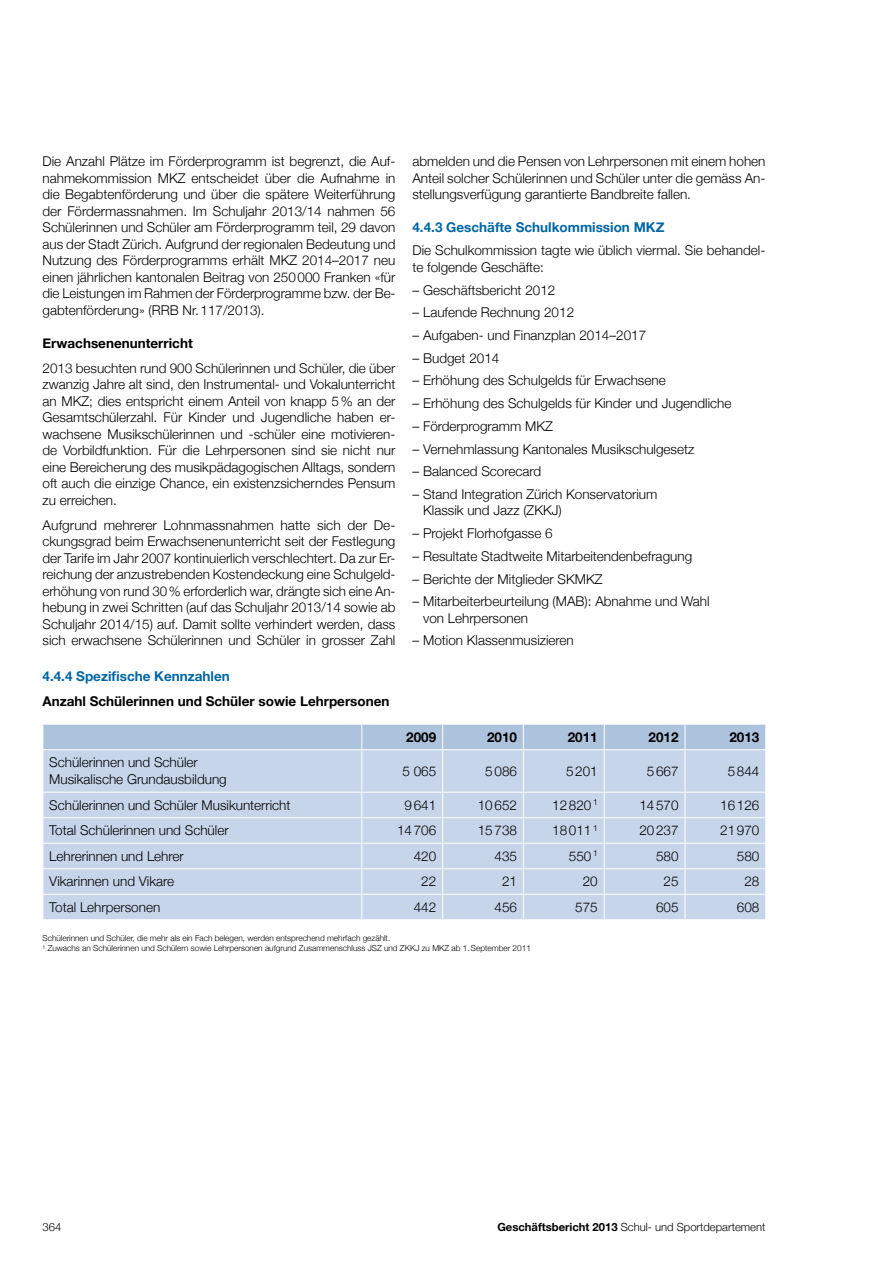
<style>
.page{position:relative;width:893px;height:1263px;background:#fff}
.page>*{position:absolute;margin:0;border:0;box-sizing:border-box;transform-origin:0 0}
.t1{font:300 13.5px/16.5px "Helvetica Neue";color:#000;text-align:justify}
.t2{font:700 13.5px "Helvetica Neue";color:#000}
.t3{font:700 13.5px "Helvetica Neue";color:#0066a4}
.t4{font:300 11.25px "Helvetica Neue";color:#000}
.t5{font:300 8.25px/10.5px "Helvetica Neue";color:#000}
.s1{font-weight:700}
</style>
<div class="page">
<div style="left:44px;top:750px;width:721px;height:169px;background:#c7d5ea"></div>
<div style="left:43px;top:724px;width:723px;height:25px;background:#adc2dd"></div>
<hr style="left:361px;top:750px;width:1px;height:42px;background:#fff">
<hr style="left:442px;top:750px;width:1px;height:42px;background:#fff">
<hr style="left:523px;top:750px;width:1px;height:42px;background:#fff">
<hr style="left:604px;top:750px;width:1px;height:42px;background:#fff">
<hr style="left:685px;top:750px;width:1px;height:42px;background:#fff">
<hr style="left:43px;top:792px;width:319px;height:1px;background:#fff">
<hr style="left:362px;top:792px;width:81px;height:1px;background:#fff">
<hr style="left:443px;top:792px;width:80px;height:1px;background:#fff">
<hr style="left:523px;top:792px;width:81px;height:1px;background:#fff">
<hr style="left:604px;top:792px;width:81px;height:1px;background:#fff">
<hr style="left:685px;top:792px;width:81px;height:1px;background:#fff">
<hr style="left:43px;top:817px;width:319px;height:1px;background:#fff">
<hr style="left:362px;top:817px;width:81px;height:1px;background:#fff">
<hr style="left:443px;top:817px;width:80px;height:1px;background:#fff">
<hr style="left:523px;top:817px;width:81px;height:1px;background:#fff">
<hr style="left:604px;top:817px;width:81px;height:1px;background:#fff">
<hr style="left:685px;top:817px;width:81px;height:1px;background:#fff">
<hr style="left:43px;top:843px;width:319px;height:1px;background:#fff">
<hr style="left:362px;top:843px;width:81px;height:1px;background:#fff">
<hr style="left:443px;top:843px;width:80px;height:1px;background:#fff">
<hr style="left:523px;top:843px;width:81px;height:1px;background:#fff">
<hr style="left:604px;top:843px;width:81px;height:1px;background:#fff">
<hr style="left:685px;top:843px;width:81px;height:1px;background:#fff">
<hr style="left:43px;top:868px;width:319px;height:1px;background:#fff">
<hr style="left:362px;top:868px;width:81px;height:1px;background:#fff">
<hr style="left:443px;top:868px;width:80px;height:1px;background:#fff">
<hr style="left:523px;top:868px;width:81px;height:1px;background:#fff">
<hr style="left:604px;top:868px;width:81px;height:1px;background:#fff">
<hr style="left:685px;top:868px;width:81px;height:1px;background:#fff">
<hr style="left:43px;top:894px;width:319px;height:1px;background:#fff">
<svg style="left:43px;top:792px;width:1px;height:127px"></svg>
<hr style="left:362px;top:894px;width:81px;height:1px;background:#fff">
<svg style="left:361px;top:792px;width:1px;height:127px"></svg>
<hr style="left:443px;top:894px;width:80px;height:1px;background:#fff">
<svg style="left:442px;top:792px;width:1px;height:127px"></svg>
<hr style="left:523px;top:894px;width:81px;height:1px;background:#fff">
<svg style="left:523px;top:792px;width:1px;height:127px"></svg>
<hr style="left:604px;top:894px;width:81px;height:1px;background:#fff">
<svg style="left:604px;top:792px;width:1px;height:127px"></svg>
<hr style="left:685px;top:894px;width:81px;height:1px;background:#fff">
<svg style="left:685px;top:792px;width:1px;height:127px"></svg>
<svg style="left:765px;top:793px;width:1px;height:126px"></svg>
<p class="t1" style="left:43px;top:153px;width:354px">Die Anzahl Plätze im Förderprogramm ist begrenzt, die Auf&shy;nahmekommission MKZ entscheidet über die Aufnahme in die Begabtenförderung und über die spätere Weiterführung der Fördermassnahmen. Im Schuljahr 2013/14 nahmen 56<br>Schülerinnen und Schüler am Förderprogramm teil, 29 davon aus der Stadt Zürich. Aufgrund der regionalen Bedeutung und Nutzung des Förderprogramms erhält MKZ 2014–2017 neu einen jährlichen kantonalen Beitrag von 250000 Franken «für die Leistungen im Rahmen der Förderprogramme bzw. der Be&shy;gabtenförderung» (RRB Nr.117/2013).</p>
<p class="t2" style="left:43px;top:334px;width:152px">Erwachsenenunterricht</p>
<p class="t1" style="left:43px;top:359px;width:354px">2013 besuchten rund 900 Schülerinnen und Schüler, die über zwanzig Jahre alt sind, den Instrumental- und Vokalunterricht an MKZ; dies entspricht einem Anteil von knapp 5% an der Gesamtschülerzahl. Für Kinder und Jugendliche haben er&shy;wachsene Musikschülerinnen und -schüler eine motivieren&shy;de Vorbildfunktion. Für die Lehrpersonen sind sie nicht nur eine Bereicherung des musikpädagogischen Alltags, sondern oft auch die einzige Chance, ein existenzsicherndes Pensum zu erreichen.</p>
<p class="t1" style="left:43px;top:516px;width:354px">Aufgrund mehrerer Lohnmassnahmen hatte sich der De&shy;ckungsgrad beim Erwachsenenunterricht seit der Festlegung der Tarife im Jahr 2007 kontinuierlich verschlechtert. Da zur Er&shy;reichung der anzustrebenden Kostendeckung eine Schulgeld&shy;erhöhung von rund 30% erforderlich war, drängte sich eine An&shy;hebung in zwei Schritten (auf das Schuljahr 2013/14 sowie ab Schuljahr 2014/15) auf. Damit sollte verhindert werden, dass sich erwachsene Schülerinnen und Schüler in grosser Zahl</p>
<p class="t3" style="left:43px;top:668px;width:189px">4.4.4 Spezifische Kennzahlen</p>
<p class="t2" style="left:43px;top:693px;width:349px">Anzahl Schülerinnen und Schüler sowie Lehrpersonen</p>
<p class="t1" style="left:412px;top:153px;width:354px">abmelden und die Pensen von Lehrpersonen mit einem hohen Anteil solcher Schülerinnen und Schüler unter die gemäss An&shy;stellungsverfügung garantierte Bandbreite fallen.</p>
<p class="t3" style="left:412px;top:218px;width:253px">4.4.3 Geschäfte Schulkommission MKZ</p>
<p class="t1" style="left:412px;top:242px;width:354px">Die Schulkommission tagte wie üblich viermal. Sie behandel&shy;te folgende Geschäfte:</p>
<p class="t1" style="left:412px;top:281px;width:144px">– Geschäftsbericht 2012</p>
<p class="t1" style="left:412px;top:304px;width:163px">– Laufende Rechnung 2012</p>
<p class="t1" style="left:412px;top:327px;width:235px">– Aufgaben- und Finanzplan 2014–2017</p>
<p class="t1" style="left:412px;top:349px;width:88px">– Budget 2014</p>
<p class="t1" style="left:412px;top:372px;width:255px">– Erhöhung des Schulgelds für Erwachsene</p>
<p class="t1" style="left:412px;top:395px;width:320px">– Erhöhung des Schulgelds für Kinder und Jugendliche</p>
<p class="t1" style="left:412px;top:417px;width:142px">– Förderprogramm MKZ</p>
<p class="t1" style="left:412px;top:440px;width:283px">– Vernehmlassung Kantonales Musikschulgesetz</p>
<p class="t1" style="left:412px;top:463px;width:130px">– Balanced Scorecard</p>
<p class="t1" style="left:423px;top:486px;width:236px;text-indent:-11px">– Stand Integration Zürich Konservatorium<br>Klassik und Jazz (ZKKJ)</p>
<p class="t1" style="left:412px;top:525px;width:142px">– Projekt Florhofgasse 6</p>
<p class="t1" style="left:412px;top:547px;width:281px">– Resultate Stadtweite Mitarbeitendenbefragung</p>
<p class="t1" style="left:412px;top:570px;width:192px">– Berichte der Mitglieder SKMKZ</p>
<p class="t1" style="left:423px;top:593px;width:288px;text-indent:-11px">– Mitarbeiterbeurteilung (MAB): Abnahme und Wahl von Lehrpersonen</p>
<p class="t1" style="left:412px;top:632px;width:163px">– Motion Klassenmusizieren</p>
<p class="t2" style="left:406px;top:728px;width:32px">2009</p>
<p class="t2" style="left:487px;top:728px;width:32px">2010</p>
<p class="t2" style="left:568px;top:728px;width:32px">2011</p>
<p class="t2" style="left:649px;top:728px;width:32px">2012</p>
<p class="t2" style="left:729px;top:728px;width:32px">2013</p>
<p class="t1" style="left:49px;top:754px;width:179px">Schülerinnen und Schüler<br>Musikalische Grundausbildung</p>
<p class="t1" style="left:402px;top:762px;width:35px">5 065</p>
<p class="t1" style="left:485px;top:762px;width:33px">5086</p>
<p class="t1" style="left:566px;top:762px;width:33px">5201</p>
<p class="t1" style="left:647px;top:762px;width:33px">5667</p>
<p class="t1" style="left:728px;top:762px;width:33px">5844</p>
<p class="t1" style="left:49px;top:796px;width:243px">Schülerinnen und Schüler Musikunterricht</p>
<p class="t1" style="left:404px;top:796px;width:33px">9641</p>
<p class="t1" style="left:478px;top:796px;width:41px">10652</p>
<p class="t1" style="left:552px;top:796px;width:47px">12820 <sup>1</sup></p>
<p class="t1" style="left:639px;top:796px;width:41px">14570</p>
<p class="t1" style="left:720px;top:796px;width:41px">16126</p>
<p class="t1" style="left:49px;top:822px;width:181px">Total Schülerinnen und Schüler</p>
<p class="t1" style="left:397px;top:822px;width:41px">14706</p>
<p class="t1" style="left:478px;top:822px;width:41px">15738</p>
<p class="t1" style="left:552px;top:822px;width:47px">18011 <sup>1</sup></p>
<p class="t1" style="left:639px;top:822px;width:41px">20237</p>
<p class="t1" style="left:720px;top:822px;width:41px">21970</p>
<p class="t1" style="left:49px;top:847px;width:136px">Lehrerinnen und Lehrer</p>
<p class="t1" style="left:414px;top:847px;width:24px">420</p>
<p class="t1" style="left:494px;top:847px;width:24px">435</p>
<p class="t1" style="left:569px;top:847px;width:30px">550 <sup>1</sup></p>
<p class="t1" style="left:656px;top:847px;width:24px">580</p>
<p class="t1" style="left:737px;top:847px;width:24px">580</p>
<p class="t1" style="left:49px;top:873px;width:126px">Vikarinnen und Vikare</p>
<p class="t1" style="left:421px;top:873px;width:17px">22</p>
<p class="t1" style="left:502px;top:873px;width:17px">21</p>
<p class="t1" style="left:583px;top:873px;width:17px">20</p>
<p class="t1" style="left:664px;top:873px;width:17px">25</p>
<p class="t1" style="left:744px;top:873px;width:17px">28</p>
<p class="t1" style="left:49px;top:898px;width:113px">Total Lehrpersonen</p>
<p class="t1" style="left:414px;top:898px;width:24px">442</p>
<p class="t1" style="left:494px;top:898px;width:24px">456</p>
<p class="t1" style="left:575px;top:898px;width:24px">575</p>
<p class="t1" style="left:656px;top:898px;width:24px">605</p>
<p class="t1" style="left:737px;top:898px;width:24px">608</p>
<p class="t5" style="left:43px;top:933px;width:490px">Schülerinnen und Schüler, die mehr als ein Fach belegen, werden entsprechend mehrfach gezählt.<br><sup>1</sup> Zuwachs an Schülerinnen und Schülern sowie Lehrpersonen aufgrund Zusammenschluss JSZ und ZKKJ zu MKZ ab 1.September 2011</p>
<p class="t4" style="left:43px;top:1220px;width:20px">364</p>
<p class="t4" style="left:497px;top:1220px;width:269px"><span class="s1">Geschäftsbericht 2013</span> Schul- und Sportdepartement</p>
</div>
